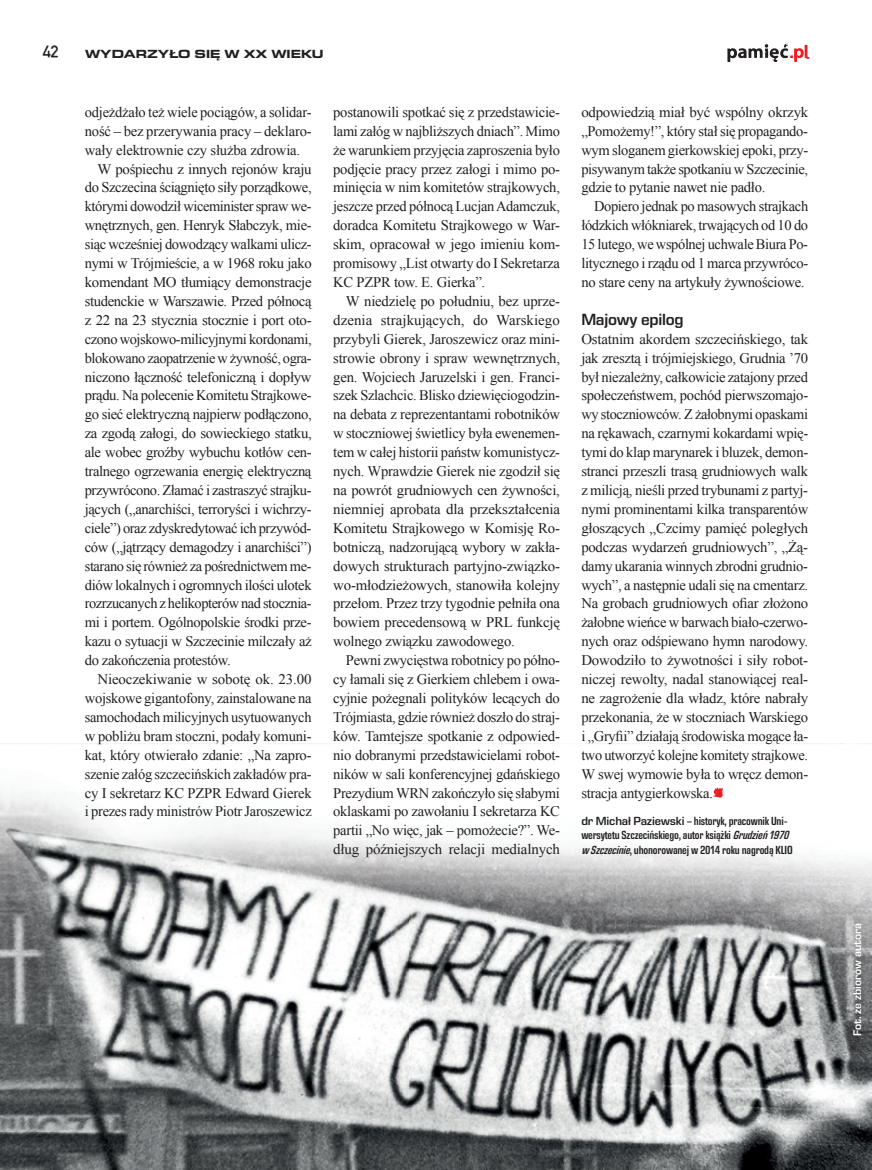
<style>
.page{position:relative;width:872px;height:1170px;background:#fff}
.page>*{position:absolute;margin:0;border:0;box-sizing:border-box;transform-origin:0 0}
.t1{font:600 16.5px "Eurostile Next LT Pro";letter-spacing:-.015em;color:#231f20}
.t2{font:14.7px/18.9px "Times New Roman";letter-spacing:-.025em;color:#231f20;text-align:justify}
.t3{font:600 condensed 12px/14.4px "Eurostile Next LT Pro";letter-spacing:-.015em;color:#231f20}
.t4{font:700 expanded 12px "Eurostile Next LT Pro";color:#231f20}
.t5{font:12px "Copystruct Normal";color:#231f20}
.t6{font:600 11.25px "Eurostile Next LT Pro";color:#fff}
.s1{font-stretch:normal}
.s2{font-style:italic}
</style>
<div class="page">
<img style="left:0;top:743px;width:872px;height:426px">
<svg style="left:727px;top:43px;width:82px;height:19px"></svg>
<svg style="left:712px;top:787px;width:10px;height:10px"></svg>
<p class="t5" style="left:43px;top:44px;width:19px">42</p>
<p class="t4" style="left:85px;top:47px;width:240px">WYDARZYŁO SIĘ W XX WIEKU</p>
<p class="t2" style="left:85px;top:102px;width:228px">odjeżdżało też wiele pociągów, a solidar-</p>
<p class="t2" style="left:85px;top:121px;width:228px">ność – bez przerywania pracy – deklaro-</p>
<p class="t2" style="left:85px;top:140px;width:217px">wały elektrownie czy służba zdrowia.</p>
<p class="t2" style="left:98px;top:159px;width:215px">W pośpiechu z innych rejonów kraju</p>
<p class="t2" style="left:85px;top:178px;width:228px">do Szczecina ściągnięto siły porządkowe,</p>
<p class="t2" style="left:85px;top:197px;width:228px">którymi dowodził wiceminister spraw we-</p>
<p class="t2" style="left:85px;top:216px;width:228px">wnętrznych, gen. Henryk Słabczyk, mie-</p>
<p class="t2" style="left:85px;top:234px;width:228px">siąc wcześniej dowodzący walkami ulicz-</p>
<p class="t2" style="left:85px;top:253px;width:228px">nymi w Trójmieście, a w 1968 roku jako</p>
<p class="t2" style="left:85px;top:272px;width:228px">komendant MO tłumiący demonstracje</p>
<p class="t2" style="left:85px;top:291px;width:228px">studenckie w Warszawie. Przed północą</p>
<p class="t2" style="left:85px;top:310px;width:228px">z 22 na 23 stycznia stocznie i port oto-</p>
<p class="t2" style="left:85px;top:329px;width:228px">czono wojskowo-milicyjnymi kordonami,</p>
<p class="t2" style="left:85px;top:348px;width:228px">blokowano zaopatrzenie w żywność, ogra-</p>
<p class="t2" style="left:85px;top:367px;width:228px">niczono łączność telefoniczną i dopływ</p>
<p class="t2" style="left:85px;top:386px;width:228px">prądu. Na polecenie Komitetu Strajkowe-</p>
<p class="t2" style="left:85px;top:405px;width:228px">go sieć elektryczną najpierw podłączono,</p>
<p class="t2" style="left:85px;top:423px;width:228px">za zgodą załogi, do sowieckiego statku,</p>
<p class="t2" style="left:85px;top:442px;width:228px">ale wobec groźby wybuchu kotłów cen-</p>
<p class="t2" style="left:85px;top:461px;width:228px">tralnego ogrzewania energię elektryczną</p>
<p class="t2" style="left:85px;top:480px;width:228px">przywrócono. Złamać i zastraszyć strajku-</p>
<p class="t2" style="left:85px;top:499px;width:228px">jących („anarchiści, terroryści i wichrzy-</p>
<p class="t2" style="left:85px;top:518px;width:228px">ciele”) oraz zdyskredytować ich przywód-</p>
<p class="t2" style="left:85px;top:537px;width:228px">ców („jątrzący demagodzy i anarchiści”)</p>
<p class="t2" style="left:85px;top:556px;width:228px">starano się również za pośrednictwem me-</p>
<p class="t2" style="left:85px;top:575px;width:228px">diów lokalnych i ogromnych ilości ulotek</p>
<p class="t2" style="left:85px;top:594px;width:228px">rozrzucanych z helikopterów nad stocznia-</p>
<p class="t2" style="left:85px;top:612px;width:228px">mi i portem. Ogólnopolskie środki prze-</p>
<p class="t2" style="left:85px;top:631px;width:228px">kazu o sytuacji w Szczecinie milczały aż</p>
<p class="t2" style="left:85px;top:650px;width:147px">do zakończenia protestów.</p>
<p class="t2" style="left:98px;top:669px;width:216px">Nieoczekiwanie w sobotę ok. 23.00</p>
<p class="t2" style="left:85px;top:688px;width:228px">wojskowe gigantofony, zainstalowane na</p>
<p class="t2" style="left:85px;top:707px;width:228px">samochodach milicyjnych usytuowanych</p>
<p class="t2" style="left:85px;top:726px;width:228px">w pobliżu bram stoczni, podały komuni-</p>
<p class="t2" style="left:85px;top:745px;width:228px">kat, który otwierało zdanie: „Na zapro-</p>
<p class="t2" style="left:85px;top:764px;width:228px">szenie załóg szczecińskich zakładów pra-</p>
<p class="t2" style="left:85px;top:783px;width:228px">cy I sekretarz KC PZPR Edward Gierek</p>
<p class="t2" style="left:85px;top:801px;width:228px">i prezes rady ministrów Piotr Jaroszewicz</p>
<p class="t2" style="left:333px;top:102px;width:228px">postanowili spotkać się z przedstawicie&shy;lami załóg w najbliższych dniach”. Mimo że warunkiem przyjęcia zaproszenia było podjęcie pracy przez załogi i mimo po&shy;minięcia w nim komitetów strajkowych, jeszcze przed północą Lucjan Adamczuk, doradca Komitetu Strajkowego w War&shy;skim, opracował w jego imieniu kom&shy;promisowy „List otwarty do I Sekretarza KC PZPR tow. E. Gierka”.</p>
<p class="t2" style="left:333px;top:291px;width:228px;text-indent:13px">W niedzielę po południu, bez uprze&shy;dzenia strajkujących, do Warskiego przybyli Gierek, Jaroszewicz oraz mini&shy;strowie obrony i spraw wewnętrznych, gen. Wojciech Jaruzelski i gen. Franci&shy;szek Szlachcic. Blisko dziewięciogodzin&shy;na debata z reprezentantami robotników w stoczniowej świetlicy była ewenemen&shy;tem w całej historii państw komunistycz&shy;nych. Wprawdzie Gierek nie zgodził się na powrót grudniowych cen żywności, niemniej aprobata dla przekształcenia Komitetu Strajkowego w Komisję Ro&shy;botniczą, nadzorującą wybory w zakła&shy;dowych strukturach partyjno-związko&shy;wo-młodzieżowych, stanowiła kolejny przełom. Przez trzy tygodnie pełniła ona bowiem precedensową w PRL funkcję wolnego związku zawodowego.</p>
<p class="t2" style="left:333px;top:650px;width:228px;text-indent:13px">Pewni zwycięstwa robotnicy po półno&shy;cy łamali się z Gierkiem chlebem i owa&shy;cyjnie pożegnali polityków lecących do Trójmiasta, gdzie również doszło do straj&shy;ków. Tamtejsze spotkanie z odpowied&shy;nio dobranymi przedstawicielami robot&shy;ników w sali konferencyjnej gdańskiego Prezydium WRN zakończyło się słabymi oklaskami po zawołaniu I sekretarza KC partii „No więc, jak – pomożecie?”. We&shy;dług późniejszych relacji medialnych</p>
<p class="t2" style="left:581px;top:102px;width:228px">odpowiedzią miał być wspólny okrzyk „Pomożemy!”, który stał się propagando&shy;wym sloganem gierkowskiej epoki, przy&shy;pisywanym także spotkaniu w Szczecinie, gdzie to pytanie nawet nie padło.</p>
<p class="t2" style="left:581px;top:197px;width:228px;text-indent:13px">Dopiero jednak po masowych strajkach łódzkich włókniarek, trwających od 10 do 15 lutego, we wspólnej uchwale Biura Po&shy;litycznego i rządu od 1 marca przywróco&shy;no stare ceny na artykuły żywnościowe.</p>
<p class="t1" style="left:581px;top:310px;width:104px">Majowy epilog</p>
<p class="t2" style="left:581px;top:329px;width:228px">Ostatnim akordem szczecińskiego, tak jak zresztą i trójmiejskiego, Grudnia ’70 był niezależny, całkowicie zatajony przed społeczeństwem, pochód pierwszomajo&shy;wy stoczniowców. Z żałobnymi opaskami na rękawach, czarnymi kokardami wpię&shy;tymi do klap marynarek i bluzek, demon&shy;stranci przeszli trasą grudniowych walk z milicją, nieśli przed trybunami z partyj&shy;nymi prominentami kilka transparentów głoszących „Czcimy pamięć poległych podczas wydarzeń grudniowych”, „Żą&shy;damy ukarania winnych zbrodni grudnio&shy;wych”, a następnie udali się na cmentarz.<br>Na grobach grudniowych ofiar złożono żałobne wieńce w barwach biało-czerwo&shy;nych oraz odśpiewano hymn narodowy.<br>Dowodziło to żywotności i siły robot&shy;niczej rewolty, nadal stanowiącej real&shy;ne zagrożenie dla władz, które nabrały przekonania, że w stoczniach Warskiego i „Gryfii” działają środowiska mogące ła&shy;two utworzyć kolejne komitety strajkowe.<br>W swej wymowie była to wręcz demon&shy;stracja antygierkowska.</p>
<p class="t3" style="left:581px;top:813px;width:213px"><span class="s1">dr Michał Paziewski</span> – historyk, pracownik Uni&shy;wersytetu Szczecińskiego, autor książki <span class="s2">Grudzień1970 wSzczecinie</span>, uhonorowanej w 2014 roku nagrodą KLIO</p>
<p class="t6" style="left:851px;top:1035px;width:115px;rotate:-90deg">Fot. ze zbiorów autora</p>
</div>
